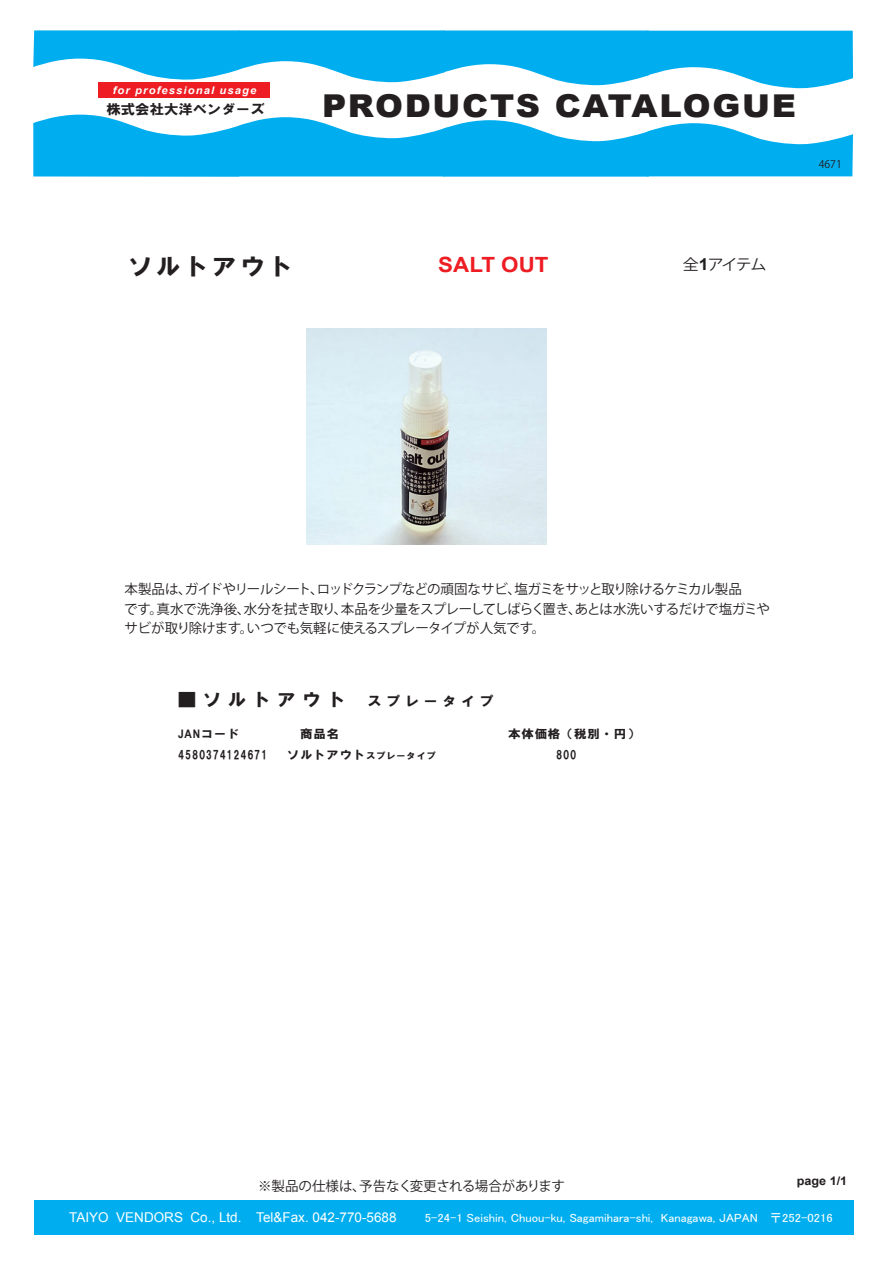
<style>
.page{position:relative;width:893px;height:1263px;background:#fff}
.page>*{position:absolute;margin:0;border:0;box-sizing:border-box;transform-origin:0 0}
.t1{font:900 31.5px "Arial";letter-spacing:.05em;color:#231f20;scale:1.07 1}
.t2{font:24px "HG Soei Kakugothic UB";letter-spacing:.1em;color:#231f20;scale:1.07 1}
.t3{font:700 21px "Arial";color:#ee1d23;scale:1.07 1}
.t4{font:18px "HG Soei Kakugothic UB";letter-spacing:.3em;color:#231f20;scale:1.07 1}
.t5{font:15px "Koz Go Pro";color:#231f20;scale:1.07 1}
.t6{font:13.5px/19.5px "Koz Go Pr 6 N";letter-spacing:-.03em;color:#231f20}
.t7{font:13.5px "Arial";color:#fff}
.t8{font:13.5px "Koz Go Pro";letter-spacing:-.01em;color:#231f20}
.t9{font:13.5px "HGS Soei Kakugothic UB";color:#231f20;scale:1.07 1}
.t10{font:11.85px "MS P Gothic";color:#fff;scale:1.07 1}
.t11{font:11.85px "HG Soei Kakugothic UB";letter-spacing:.05em;color:#231f20;scale:1.07 1}
.t12{font:700 11.85px "Arial";color:#231f20;scale:1.07 1}
.t13{font:700 11.85px "Arial Narrow";color:#231f20;scale:1.07 1}
.t14{font:italic 700 10.5px "Arial";letter-spacing:.1em;color:#fff;scale:1.07 1}
.t15{font:10.5px "Koz Go Pro";color:#231f20}
.t16{font:9px "HG Soei Kakugothic UB";letter-spacing:.05em;color:#231f20;scale:1.07 1}
.s1{font-family:"Arial";font-weight:700;font-size:16.5px}
.s2{font-size:13.5px}
.s3{font-family:"HG Soei Kakugothic UB";font-weight:400}
.s4{font-size:11.85px}
</style>
<div class="page">
<svg style="left:33px;top:30px;width:820px;height:59px"></svg>
<svg style="left:33px;top:114px;width:820px;height:63px"></svg>
<div style="left:99px;top:82px;width:171px;height:16px;background:#ee1d23"></div>
<div style="left:34px;top:1200px;width:820px;height:35px;background:#00aeef"></div>
<img style="left:306px;top:328px;width:240px;height:216px">
<p class="t14" style="left:113px;top:84px;width:136px">for professional usage</p>
<p class="t9" style="left:106px;top:102px;width:149px">株式会社大洋ベンダーズ</p>
<h1 class="t1" style="left:322px;top:82px;width:445px">PRODUCTS CATALOGUE</h1>
<p class="t15" style="left:819px;top:158px;width:25px">4671</p>
<h2 class="t2" style="left:128px;top:254px;width:157px">ソルトアウト</h2>
<h3 class="t3" style="left:438px;top:250px;width:105px">SALT OUT</h3>
<p class="t5" style="left:683px;top:255px;width:80px">全<span class="s1">1</span>アイテム</p>
<p class="t6" style="left:124px;top:580px;width:647px">本製品は、ガイドやリールシート、ロッドクランプなどの頑固なサビ、塩ガミをサッと取り除けるケミカル製品<br>です。真水で洗浄後、水分を拭き取り、本品を少量をスプレーしてしばらく置き、あとは水洗いするだけで塩ガミやサビが取り除けます。いつでも気軽に使えるスプレータイプが人気です。</p>
<h3 class="t4" style="left:177px;top:690px;width:297px">■ソルトアウト <span class="s2">スプレータイプ</span></h3>
<p class="t13" style="left:178px;top:725px;width:59px">JAN<span class="s3">コード</span></p>
<p class="t11" style="left:287px;top:728px;width:50px">　商品名</p>
<p class="t11" style="left:508px;top:728px;width:124px">本体価格（税別・円）</p>
<p class="t11" style="left:178px;top:749px;width:85px">4580374124671</p>
<p class="t16" style="left:287px;top:751px;width:141px"><span class="s4">ソルトアウト</span>スプレータイプ</p>
<p class="t11" style="left:556px;top:749px;width:20px">800</p>
<p class="t8" style="left:258px;top:1177px;width:308px">※製品の仕様は、予告なく変更される場合があります</p>
<p class="t12" style="left:797px;top:1173px;width:49px">page 1/1</p>
<p class="t7" style="left:69px;top:1208px;width:329px">TAIYO VENDORS Co., Ltd. Tel&amp;Fax. 042-770-5688</p>
<p class="t10" style="left:425px;top:1211px;width:383px">5-24-1 Seishin, Chuou-ku, Sagamihara-shi, Kanagawa, JAPAN 〒252-0216</p>
</div>
